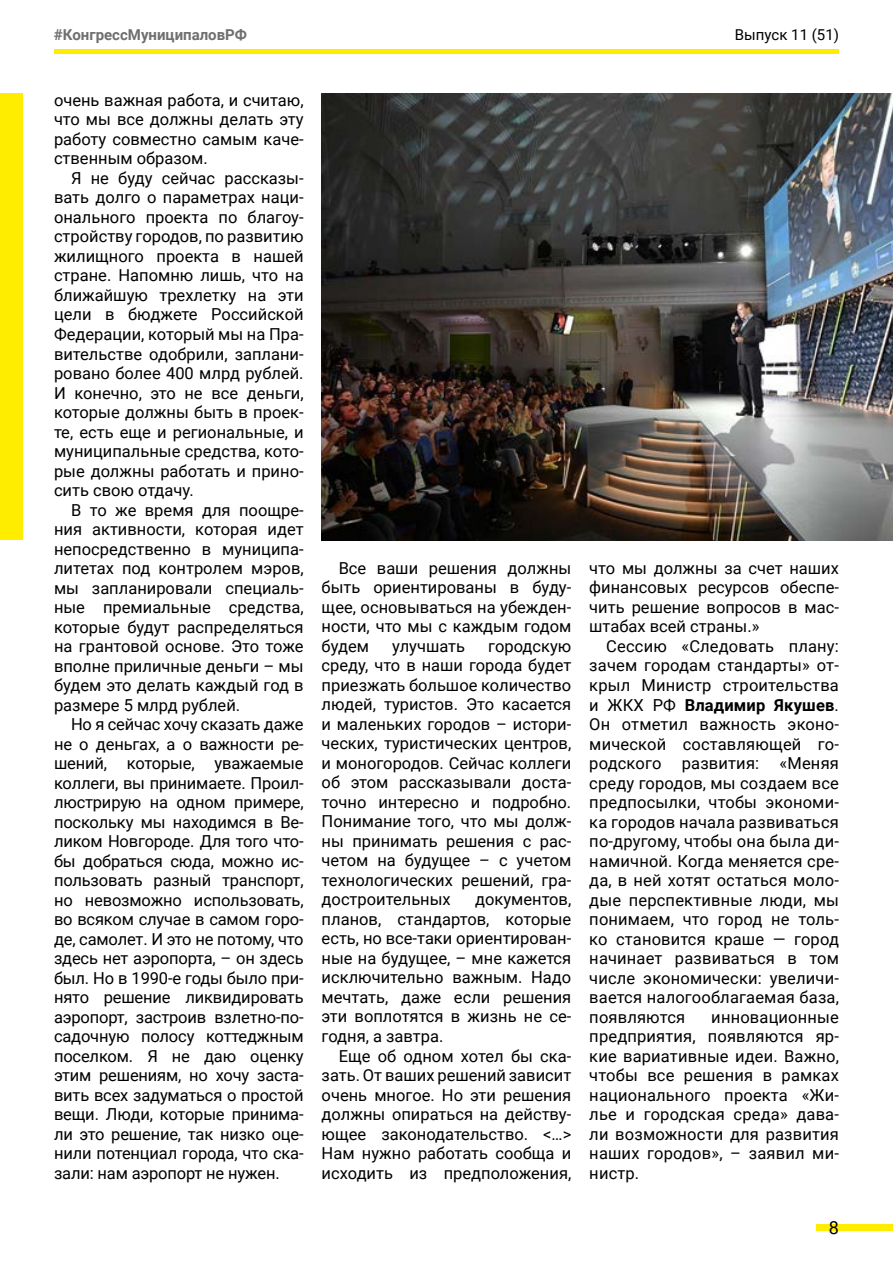
<style>
.page{position:relative;width:893px;height:1263px;background:#fff}
.page>*{position:absolute;margin:0;border:0;box-sizing:border-box;transform-origin:0 0}
.t1{font:18px "Roboto";color:#000}
.t2{font:16.5px/19.5px "Roboto";color:#000;text-align:justify}
.t3{font:700 15px "Roboto";color:#706f6f}
.t4{font:15px "Roboto";color:#000}
.s1{font-weight:700}
</style>
<div class="page">
<div style="left:816px;top:1224px;width:77px;height:7px;background:#ffed00"></div>
<hr style="left:54px;top:50px;width:785px;height:4px;background:#ffed00">
<div style="left:0;top:94px;width:23px;height:446px;background:#ffed00"></div>
<img style="left:322px;top:94px;width:571px;height:446px">
<p class="t3" style="left:54px;top:24px;width:195px">#КонгрессМуниципаловРФ</p>
<p class="t4" style="left:735px;top:24px;width:106px">Выпуск 11 (51)</p>
<p class="t2" style="left:54px;top:90px;width:251px">очень важная работа, и считаю, что мы все должны делать эту работу совместно самым каче&shy;ственным образом.</p>
<p class="t2" style="left:54px;top:168px;width:251px;text-indent:17px">Я не буду сейчас рассказы&shy;вать долго о параметрах наци&shy;онального проекта по благоу&shy;стройству городов, по развитию жилищного проекта в нашей стране. Напомню лишь, что на ближайшую трехлетку на эти цели в бюджете Российской Федерации, который мы на Пра&shy;вительстве одобрили, заплани&shy;ровано более 400 млрд рублей.<br>И конечно, это не все деньги, которые должны быть в проек&shy;те, есть еще и региональные, и муниципальные средства, кото&shy;рые должны работать и прино&shy;сить свою отдачу.</p>
<p class="t2" style="left:54px;top:499px;width:251px;text-indent:17px">В то же время для поощре&shy;ния активности, которая идет непосредственно в муниципа&shy;литетах под контролем мэров, мы запланировали специаль&shy;ные премиальные средства, которые будут распределяться на грантовой основе. Это тоже вполне приличные деньги – мы будем это делать каждый год в размере 5 млрд рублей.</p>
<p class="t2" style="left:54px;top:714px;width:251px;text-indent:17px">Но я сейчас хочу сказать даже не о деньгах, а о важности ре&shy;шений, которые, уважаемые коллеги, вы принимаете. Проил&shy;люстрирую на одном примере, поскольку мы находимся в Ве&shy;ликом Новгороде. Для того что&shy;бы добраться сюда, можно ис&shy;пользовать разный транспорт, но невозможно использовать, во всяком случае в самом горо&shy;де, самолет. И это не потому, что здесь нет аэропорта, – он здесь был. Но в 1990-е годы было при&shy;нято решение ликвидировать аэропорт, застроив взлетно-по&shy;садочную полосу коттеджным поселком. Я не даю оценку этим решениям, но хочу заста&shy;вить всех задуматься о простой вещи. Люди, которые принима&shy;ли это решение, так низко оце&shy;нили потенциал города, что ска&shy;зали: нам аэропорт не нужен.</p>
<p class="t2" style="left:322px;top:558px;width:251px;text-indent:17px">Все ваши решения должны быть ориентированы в буду&shy;щее, основываться на убежден&shy;ности, что мы с каждым годом будем</p>
<p class="t2" style="left:322px;top:636px;width:251px;text-indent:167px">городскую среду, что в наши города будет приезжать большое количество людей, туристов. Это касается и маленьких городов – истори&shy;ческих, туристических центров, и моногородов. Сейчас коллеги об этом рассказывали доста&shy;точно интересно и подробно.<br>Понимание того, что мы долж&shy;ны принимать решения с рас&shy;четом на будущее – с учетом технологических решений, гра&shy;достроительных</p>
<p class="t2" style="left:392px;top:636px;width:74px">улучшать</p>
<p class="t2" style="left:322px;top:889px;width:251px;text-indent:153px">документов, планов, стандартов, которые есть, но все-таки ориентирован&shy;ные на будущее, – мне кажется исключительно важным. Надо мечтать, даже если решения эти воплотятся в жизнь не се&shy;годня, а завтра.</p>
<p class="t2" style="left:322px;top:1045px;width:251px;text-indent:17px">Еще об одном хотел бы ска&shy;зать. От ваших решений зависит очень многое. Но эти решения должны опираться на действу&shy;ющее законодательство. &lt;…&gt; Нам нужно работать сообща и исходить из предположения,</p>
<p class="t2" style="left:589px;top:558px;width:251px">что мы должны за счет наших финансовых ресурсов обеспе&shy;чить решение вопросов в мас&shy;штабах всей страны.»</p>
<p class="t2" style="left:589px;top:636px;width:251px;text-indent:17px">Сессию «Следовать плану: зачем городам стандарты» от&shy;крыл Министр строительства и ЖКХ РФ <span class="s1">Владимир Якушев</span>.<br>Он отметил важность эконо&shy;мической составляющей го&shy;родского развития: «Меняя среду городов, мы создаем все предпосылки, чтобы экономи&shy;ка городов начала развиваться по-другому, чтобы она была ди&shy;намичной. Когда меняется сре&shy;да, в ней хотят остаться моло&shy;дые перспективные люди, мы понимаем, что город не толь&shy;ко становится краше — город начинает развиваться в том числе экономически: увеличи&shy;вается налогооблагаемая база, появляются</p>
<p class="t2" style="left:589px;top:1006px;width:251px;text-indent:122px">инновационные предприятия, появляются яр&shy;кие вариативные идеи. Важно, чтобы все решения в рамках национального проекта «Жи&shy;лье и городская среда» дава&shy;ли возможности для развития наших городов», – заявил ми&shy;нистр.</p>
<p class="t1" style="left:829px;top:1215px;width:12px">8</p>
</div>
